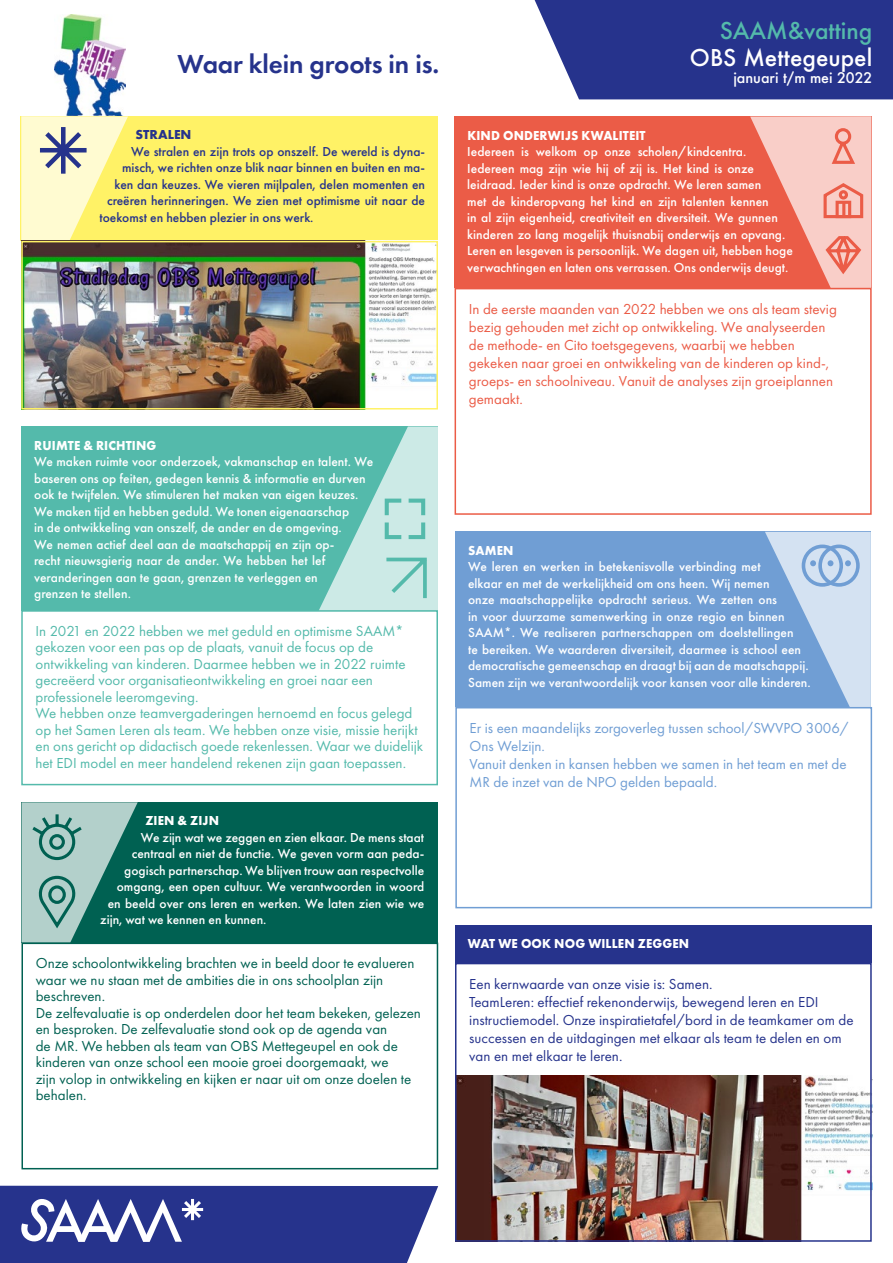
<style>
.page{position:relative;width:893px;height:1263px;background:#fff}
.page>*{position:absolute;margin:0;border:0;box-sizing:border-box;transform-origin:0 0}
.t1{font:600 27px "Futura PT";letter-spacing:-.005em;color:#26338c}
.t2{font:500 22.5px "Futura";color:#fff}
.t3{font:500 22.5px "Futura";color:#54baab}
.t4{font:15px/16.5px "Futura PT";color:#54baab}
.t5{font:15px/16.5px "Futura PT";color:#006152}
.t6{font:15px/18px "Futura PT";color:#eb5c47}
.t7{font:15px/18px "Futura PT";color:#26338c}
.t8{font:15px/18px "Futura PT";color:#709ed4}
.t9{font:500 14.25px "Futura";color:#fff}
.t10{font:500 13.5px/16.5px "Futura PT";color:#fff}
.t11{font:500 13.5px "Futura PT";color:#26338c}
.t12{font:700 13.5px "Futura PT";letter-spacing:.01em;color:#fff;scale:.95 1}
.t13{font:700 13.5px "Futura PT";color:#26338c}
</style>
<div class="page">
<img style="left:458px;top:1076px;width:411px;height:163px">
<div style="left:455px;top:963px;width:417px;height:279px;border:2px solid #26338c"></div>
<div style="left:455px;top:925px;width:417px;height:38px;background:#26338c"></div>
<div style="left:455px;top:117px;width:417px;height:171px;background:#eb5c47"></div>
<svg style="left:750px;top:116px;width:121px;height:172px"></svg>
<div style="left:455px;top:288px;width:417px;height:227px;border:2px solid #eb5c47"></div>
<div style="left:535px;top:0;width:358px;height:99px;background:#26338c"></div>
<svg style="left:0;top:1186px;width:438px;height:77px;background:#3e4998"></svg>
<div style="left:455px;top:532px;width:416px;height:175px;background:#709ed4"></div>
<svg style="left:765px;top:532px;width:106px;height:175px"></svg>
<div style="left:455px;top:707px;width:417px;height:201px;border:2px solid #709ed4"></div>
<img style="left:55px;top:14px;width:71px;height:102px">
<div style="left:22px;top:426px;width:416px;height:185px;background:#54baab"></div>
<svg style="left:319px;top:426px;width:119px;height:184px"></svg>
<div style="left:21px;top:610px;width:417px;height:175px;border:2px solid #54baab"></div>
<div style="left:22px;top:802px;width:416px;height:140px;background:#006152"></div>
<div style="left:22px;top:942px;width:416px;height:227px;border:2px solid #006152"></div>
<svg style="left:22px;top:802px;width:116px;height:140px"></svg>
<div style="left:21px;top:116px;width:417px;height:125px;background:#fff266"></div>
<svg style="left:21px;top:116px;width:107px;height:125px"></svg>
<img style="left:24px;top:244px;width:411px;height:162px">
<div style="left:21px;top:241px;width:417px;height:168px;border:2px solid #fff266"></div>
<h1 class="t1" style="left:178px;top:47px;width:263px">Waar klein groots in is.</h1>
<p class="t13" style="left:136px;top:126px;width:57px">STRALEN</p>
<p class="t11" style="left:131px;top:143px;width:296px">We stralen en zijn trots op onszelf. De wereld is dyna-</p>
<p class="t11" style="left:122px;top:160px;width:304px">misch, we richten onze blik naar binnen en buiten en ma-</p>
<p class="t11" style="left:115px;top:176px;width:312px">ken dan keuzes. We vieren mijlpalen, delen momenten en</p>
<p class="t11" style="left:107px;top:193px;width:320px">creëren herinneringen. We zien met optimisme uit naar de</p>
<p class="t11" style="left:100px;top:209px;width:215px">toekomst en hebben plezier in ons werk.</p>
<p class="t12" style="left:34px;top:436px;width:130px">RUIMTE &amp; RICHTING</p>
<p class="t10" style="left:34px;top:453px;width:341px">We maken ruimte voor onderzoek, vakmanschap en talent. We baseren ons op feiten, gedegen kennis &amp; informatie en durven ook te twijfelen. We stimuleren het maken van eigen keuzes.<br>We maken tijd en hebben geduld. We tonen eigenaarschap<br>in de ontwikkeling van onszelf, de ander en de omgeving.<br>We nemen actief deel aan de maatschappij en zijn op-<br>recht nieuwsgierig naar de ander. We hebben het lef veranderingen aan te gaan, grenzen te verleggen en<br>grenzen te stellen.</p>
<p class="t4" style="left:36px;top:622px;width:389px">In 2021 en 2022 hebben we met geduld en optimisme SAAM* gekozen voor een pas op de plaats, vanuit de focus op de ontwikkeling van kinderen. Daarmee hebben we in 2022 ruimte gecreëerd voor organisatieontwikkeling en groei naar een professionele leeromgeving.<br>We hebben onze teamvergaderingen hernoemd en focus gelegd op het Samen Leren als team. We hebben onze visie, missie herijkt en ons gericht op didactisch goede rekenlessen. Waar we duidelijk het EDI model en meer handelend rekenen zijn gaan toepassen.</p>
<p class="t12" style="left:145px;top:812px;width:79px">ZIEN &amp; ZIJN</p>
<p class="t10" style="left:141px;top:829px;width:285px">We zijn wat we zeggen en zien elkaar. De mens staat</p>
<p class="t10" style="left:132px;top:846px;width:294px">centraal en niet de functie. We geven vorm aan peda-</p>
<p class="t10" style="left:124px;top:862px;width:302px">gogisch partnerschap. We blijven trouw aan respectvolle</p>
<p class="t10" style="left:117px;top:879px;width:309px">omgang, een open cultuur. We verantwoorden in woord</p>
<p class="t10" style="left:108px;top:895px;width:318px">en beeld over ons leren en werken. We laten zien wie we</p>
<p class="t10" style="left:100px;top:912px;width:168px">zijn, wat we kennen en kunnen.</p>
<p class="t5" style="left:36px;top:955px;width:387px">Onze schoolontwikkeling brachten we in beeld door te evalueren waar we nu staan met de ambities die in ons schoolplan zijn beschreven.<br>De zelfevaluatie is op onderdelen door het team bekeken, gelezen en besproken. De zelfevaluatie stond ook op de agenda van<br>de MR. We hebben als team van OBS Mettegeupel en ook de kinderen van onze school een mooie groei doorgemaakt, we<br>zijn volop in ontwikkeling en kijken er naar uit om onze doelen te behalen.</p>
<h2 class="t3" style="left:720px;top:15px;width:154px">SAAM&amp;vatting</h2>
<h2 class="t2" style="left:690px;top:42px;width:184px">OBS Mettegeupel</h2>
<p class="t9" style="left:733px;top:68px;width:140px">januari t/m mei 2022</p>
<p class="t12" style="left:467px;top:127px;width:189px">KIND ONDERWIJS KWALITEIT</p>
<p class="t10" style="left:467px;top:144px;width:327px">Iedereen is welkom op onze scholen/kindcentra.<br>Iedereen mag zijn wie hij of zij is. Het kind is onze leidraad. Ieder kind is onze opdracht. We leren samen<br>met de kinderopvang het kind en zijn talenten kennen<br>in al zijn eigenheid, creativiteit en diversiteit. We gunnen kinderen zo lang mogelijk thuisnabij onderwijs en opvang.<br>Leren en lesgeven is persoonlijk. We dagen uit, hebben hoge verwachtingen en laten ons verrassen. Ons onderwijs deugt.</p>
<p class="t6" style="left:469px;top:299px;width:370px">In de eerste maanden van 2022 hebben we ons als team stevig bezig gehouden met zicht op ontwikkeling. We analyseerden de methode- en Cito toetsgegevens, waarbij we hebben gekeken naar groei en ontwikkeling van de kinderen op kind-, groeps- en schoolniveau. Vanuit de analyses zijn groeiplannen gemaakt.</p>
<p class="t12" style="left:468px;top:542px;width:49px">SAMEN</p>
<p class="t10" style="left:468px;top:559px;width:344px">We leren en werken in betekenisvolle verbinding met<br>elkaar en met de werkelijkheid om ons heen. Wij nemen<br>onze maatschappelijke opdracht serieus. We zetten ons<br>in voor duurzame samenwerking in onze regio en binnen SAAM*. We realiseren partnerschappen om doelstellingen<br>te bereiken. We waarderen diversiteit, daarmee is school een democratische gemeenschap en draagt bij aan de maatschappij.<br>Samen zijn we verantwoordelijk voor kansen voor alle kinderen.</p>
<p class="t8" style="left:470px;top:719px;width:381px">Er is een maandelijks zorgoverleg tussen school/SWVPO 3006/ Ons Welzijn.<br>Vanuit denken in kansen hebben we samen in het team en met de MR de inzet van de NPO gelden bepaald.</p>
<p class="t12" style="left:468px;top:935px;width:235px">WAT WE OOK NOG WILLEN ZEGGEN</p>
<p class="t7" style="left:469px;top:974px;width:386px">Een kernwaarde van onze visie is: Samen.<br>TeamLeren: effectief rekenonderwijs, bewegend leren en EDI instructiemodel. Onze inspiratietafel/bord in de teamkamer om de successen en de uitdagingen met elkaar als team te delen en om van en met elkaar te leren.</p>
</div>
